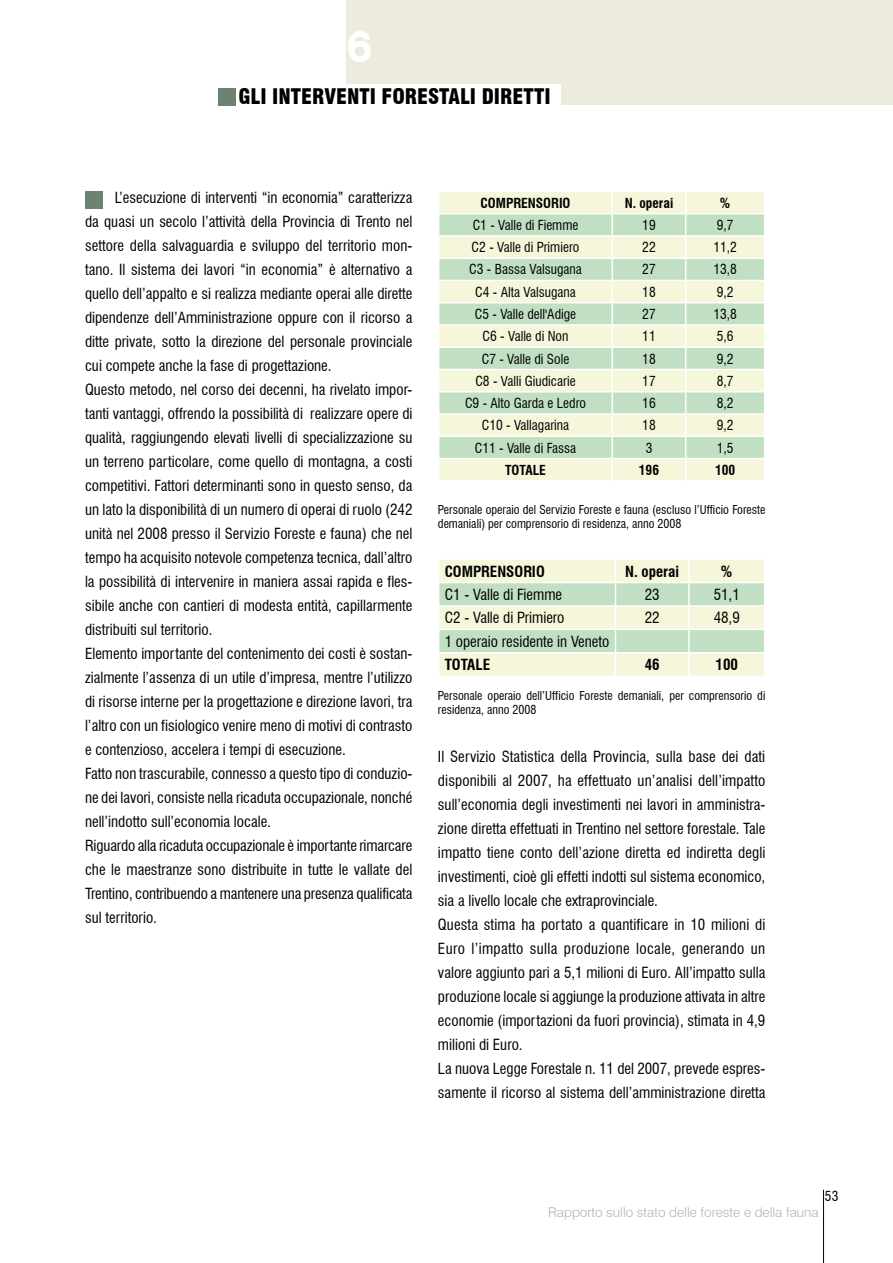
<style>
.page{position:relative;width:893px;height:1263px;background:#fff}
.page>*{position:absolute;margin:0;border:0;box-sizing:border-box;transform-origin:0 0}
.t1{font:700 45px "Swiss 721 BT";color:#fff}
.t2{font:900 condensed 21px "Swiss 721 BT";color:#000}
.t3{font:condensed 15px/24px "Swiss 721 BT";color:#000}
.t4{font:700 condensed 15px "Swiss 721 BT";color:#000}
.t5{font:condensed 13.5px "Swiss 721 BT";color:#000}
.t6{font:300 13.5px "Swiss 721 BT";color:#b1b3b4}
.t7{font:700 condensed 13.5px "Swiss 721 BT";color:#000}
.t8{font:condensed 12px/14.4px "Swiss 721 BT";color:#000}
</style>
<div class="page">
<hr style="left:823px;top:1190px;width:1px;height:73px;background:#000">
<div style="left:347px;top:0;width:546px;height:104px;background:#edebdd"></div>
<div style="left:231px;top:85px;width:330px;height:33px;background:#fff"></div>
<div style="left:219px;top:88px;width:17px;height:17px;background:#6d8270"></div>
<div style="left:439px;top:192px;width:325px;height:288px;background:#f5f6da"></div>
<svg style="left:439px;top:214px;width:325px;height:244px;background:#d9e9cd"></svg>
<hr style="left:438px;top:213px;width:174px;height:1px;background:#fff">
<hr style="left:612px;top:213px;width:74px;height:1px;background:#fff">
<hr style="left:686px;top:213px;width:79px;height:1px;background:#fff">
<hr style="left:438px;top:235px;width:174px;height:2px;background:#fff">
<hr style="left:612px;top:235px;width:74px;height:2px;background:#fff">
<hr style="left:686px;top:235px;width:79px;height:2px;background:#fff">
<hr style="left:438px;top:257px;width:174px;height:2px;background:#fff">
<hr style="left:612px;top:257px;width:74px;height:2px;background:#fff">
<hr style="left:686px;top:257px;width:79px;height:2px;background:#fff">
<hr style="left:438px;top:280px;width:174px;height:1px;background:#fff">
<hr style="left:612px;top:280px;width:74px;height:1px;background:#fff">
<hr style="left:686px;top:280px;width:79px;height:1px;background:#fff">
<hr style="left:438px;top:302px;width:174px;height:1px;background:#fff">
<hr style="left:612px;top:302px;width:74px;height:1px;background:#fff">
<hr style="left:686px;top:302px;width:79px;height:1px;background:#fff">
<hr style="left:438px;top:324px;width:174px;height:2px;background:#fff">
<hr style="left:612px;top:324px;width:74px;height:2px;background:#fff">
<hr style="left:686px;top:324px;width:79px;height:2px;background:#fff">
<hr style="left:438px;top:346px;width:174px;height:2px;background:#fff">
<hr style="left:612px;top:346px;width:74px;height:2px;background:#fff">
<hr style="left:686px;top:346px;width:79px;height:2px;background:#fff">
<hr style="left:438px;top:369px;width:174px;height:1px;background:#fff">
<hr style="left:612px;top:369px;width:74px;height:1px;background:#fff">
<hr style="left:686px;top:369px;width:79px;height:1px;background:#fff">
<hr style="left:438px;top:391px;width:174px;height:1px;background:#fff">
<hr style="left:612px;top:391px;width:74px;height:1px;background:#fff">
<hr style="left:686px;top:391px;width:79px;height:1px;background:#fff">
<hr style="left:438px;top:413px;width:174px;height:2px;background:#fff">
<hr style="left:612px;top:413px;width:74px;height:2px;background:#fff">
<hr style="left:686px;top:413px;width:79px;height:2px;background:#fff">
<hr style="left:438px;top:435px;width:174px;height:2px;background:#fff">
<hr style="left:612px;top:435px;width:74px;height:2px;background:#fff">
<hr style="left:686px;top:435px;width:79px;height:2px;background:#fff">
<hr style="left:438px;top:458px;width:174px;height:1px;background:#fff">
<hr style="left:612px;top:458px;width:74px;height:1px;background:#fff">
<svg style="left:612px;top:192px;width:1px;height:288px"></svg>
<hr style="left:686px;top:458px;width:79px;height:1px;background:#fff">
<svg style="left:685px;top:192px;width:1px;height:288px"></svg>
<svg style="left:439px;top:560px;width:325px;height:115px;background:#e1edd3"></svg>
<div style="left:85px;top:191px;width:17px;height:17px;background:#6d8270"></div>
<h1 class="t1" style="left:347px;top:18px;width:27px">6</h1>
<h2 class="t2" style="left:238px;top:84px;width:314px">GLI INTERVENTI FORESTALI DIRETTI</h2>
<p class="t3" style="left:85px;top:185px;width:329px;text-indent:30px">L’esecuzione di interventi “in economia” caratterizza da quasi un secolo l’attività della Provincia di Trento nel settore della salvaguardia e sviluppo del territorio mon&shy;tano. Il sistema dei lavori “in economia” è alternativo a quello dell’appalto e si realizza mediante operai alle dirette dipendenze dell’Amministrazione oppure con il ricorso a ditte private, sotto la direzione del personale provinciale cui compete anche la fase di progettazione.<br>Questo metodo, nel corso dei decenni, ha rivelato impor&shy;tanti vantaggi, offrendo la possibilità di realizzare opere di qualità, raggiungendo elevati livelli di specializzazione su un terreno particolare, come quello di montagna, a costi competitivi. Fattori determinanti sono in questo senso, da un lato la disponibilità di un numero di operai di ruolo (242 unità nel 2008 presso il Servizio Foreste e fauna) che nel tempo ha acquisito notevole competenza tecnica, dall’altro la possibilità di intervenire in maniera assai rapida e fles&shy;sibile anche con cantieri di modesta entità, capillarmente distribuiti sul territorio.<br>Elemento importante del contenimento dei costi è sostan&shy;zialmente l’assenza di un utile d’impresa, mentre l’utilizzo di risorse interne per la progettazione e direzione lavori, tra l’altro con un fisiologico venire meno di motivi di contrasto e contenzioso, accelera i tempi di esecuzione.<br>Fatto non trascurabile, connesso a questo tipo di conduzio&shy;ne dei lavori, consiste nella ricaduta occupazionale, nonché nell’indotto sull’economia locale.<br>Riguardo alla ricaduta occupazionale è importante rimarcare che le maestranze sono distribuite in tutte le vallate del Trentino, contribuendo a mantenere una presenza qualificata sul territorio.</p>
<p class="t7" style="left:480px;top:195px;width:92px">COMPRENSORIO</p>
<p class="t7" style="left:625px;top:195px;width:50px">N. operai</p>
<p class="t7" style="left:720px;top:195px;width:12px">%</p>
<p class="t5" style="left:473px;top:217px;width:107px">C1 - Valle di Fiemme</p>
<p class="t5" style="left:642px;top:217px;width:15px">19</p>
<p class="t5" style="left:717px;top:217px;width:18px">9,7</p>
<p class="t5" style="left:472px;top:239px;width:109px">C2 - Valle di Primiero</p>
<p class="t5" style="left:642px;top:239px;width:15px">22</p>
<p class="t5" style="left:713px;top:239px;width:25px">11,2</p>
<p class="t5" style="left:469px;top:261px;width:114px">C3 - Bassa Valsugana</p>
<p class="t5" style="left:642px;top:261px;width:15px">27</p>
<p class="t5" style="left:713px;top:261px;width:25px">13,8</p>
<p class="t5" style="left:475px;top:284px;width:102px">C4 - Alta Valsugana</p>
<p class="t5" style="left:642px;top:284px;width:15px">18</p>
<p class="t5" style="left:717px;top:284px;width:18px">9,2</p>
<p class="t5" style="left:475px;top:306px;width:103px">C5 - Valle dell'Adige</p>
<p class="t5" style="left:642px;top:306px;width:15px">27</p>
<p class="t5" style="left:713px;top:306px;width:25px">13,8</p>
<p class="t5" style="left:483px;top:328px;width:87px">C6 - Valle di Non</p>
<p class="t5" style="left:642px;top:328px;width:15px">11</p>
<p class="t5" style="left:717px;top:328px;width:18px">5,6</p>
<p class="t5" style="left:482px;top:351px;width:89px">C7 - Valle di Sole</p>
<p class="t5" style="left:642px;top:351px;width:15px">18</p>
<p class="t5" style="left:717px;top:351px;width:18px">9,2</p>
<p class="t5" style="left:475px;top:373px;width:102px">C8 - Valli Giudicarie</p>
<p class="t5" style="left:642px;top:373px;width:15px">17</p>
<p class="t5" style="left:717px;top:373px;width:18px">8,7</p>
<p class="t5" style="left:465px;top:395px;width:123px">C9 - Alto Garda e Ledro</p>
<p class="t5" style="left:642px;top:395px;width:15px">16</p>
<p class="t5" style="left:717px;top:395px;width:18px">8,2</p>
<p class="t5" style="left:482px;top:417px;width:89px">C10 - Vallagarina</p>
<p class="t5" style="left:642px;top:417px;width:15px">18</p>
<p class="t5" style="left:717px;top:417px;width:18px">9,2</p>
<p class="t5" style="left:475px;top:440px;width:103px">C11 - Valle di Fassa</p>
<p class="t5" style="left:646px;top:440px;width:8px">3</p>
<p class="t5" style="left:717px;top:440px;width:18px">1,5</p>
<p class="t7" style="left:505px;top:462px;width:42px">TOTALE</p>
<p class="t7" style="left:639px;top:462px;width:22px">196</p>
<p class="t7" style="left:715px;top:462px;width:22px">100</p>
<p class="t8" style="left:438px;top:502px;width:329px">Personale operaio del Servizio Foreste e fauna (escluso l’Ufficio Foreste demaniali) per comprensorio di residenza, anno 2008</p>
<p class="t4" style="left:445px;top:562px;width:102px">COMPRENSORIO</p>
<p class="t4" style="left:625px;top:562px;width:56px">N. operai</p>
<p class="t4" style="left:721px;top:562px;width:13px">%</p>
<p class="t3" style="left:445px;top:582px;width:119px">C1 - Valle di Fiemme</p>
<p class="t3" style="left:645px;top:582px;width:16px">23</p>
<p class="t3" style="left:714px;top:582px;width:28px">51,1</p>
<p class="t3" style="left:445px;top:606px;width:121px">C2 - Valle di Primiero</p>
<p class="t3" style="left:645px;top:606px;width:16px">22</p>
<p class="t3" style="left:714px;top:606px;width:28px">48,9</p>
<p class="t3" style="left:445px;top:629px;width:166px">1 operaio residente in Veneto</p>
<p class="t4" style="left:445px;top:656px;width:47px">TOTALE</p>
<p class="t4" style="left:645px;top:656px;width:16px">46</p>
<p class="t4" style="left:715px;top:656px;width:24px">100</p>
<p class="t8" style="left:438px;top:688px;width:329px">Personale operaio dell’Ufficio Foreste demaniali, per comprensorio di residenza, anno 2008</p>
<p class="t3" style="left:438px;top:745px;width:329px">Il Servizio Statistica della Provincia, sulla base dei dati disponibili al 2007, ha effettuato un’analisi dell’impatto sull’economia degli investimenti nei lavori in amministra&shy;zione diretta effettuati in Trentino nel settore forestale. Tale impatto tiene conto dell’azione diretta ed indiretta degli investimenti, cioè gli effetti indotti sul sistema economico, sia a livello locale che extraprovinciale.<br>Questa stima ha portato a quantificare in 10 milioni di Euro l’impatto sulla produzione locale, generando un valore aggiunto pari a 5,1 milioni di Euro. All’impatto sulla produzione locale si aggiunge la produzione attivata in altre economie (importazioni da fuori provincia), stimata in 4,9 milioni di Euro.<br>La nuova Legge Forestale n. 11 del 2007, prevede espres&shy;samente il ricorso al sistema dell’amministrazione diretta</p>
<p class="t5" style="left:825px;top:1188px;width:15px">53</p>
<p class="t6" style="left:548px;top:1204px;width:272px">Rapporto sullo stato delle foreste e della fauna</p>
</div>
